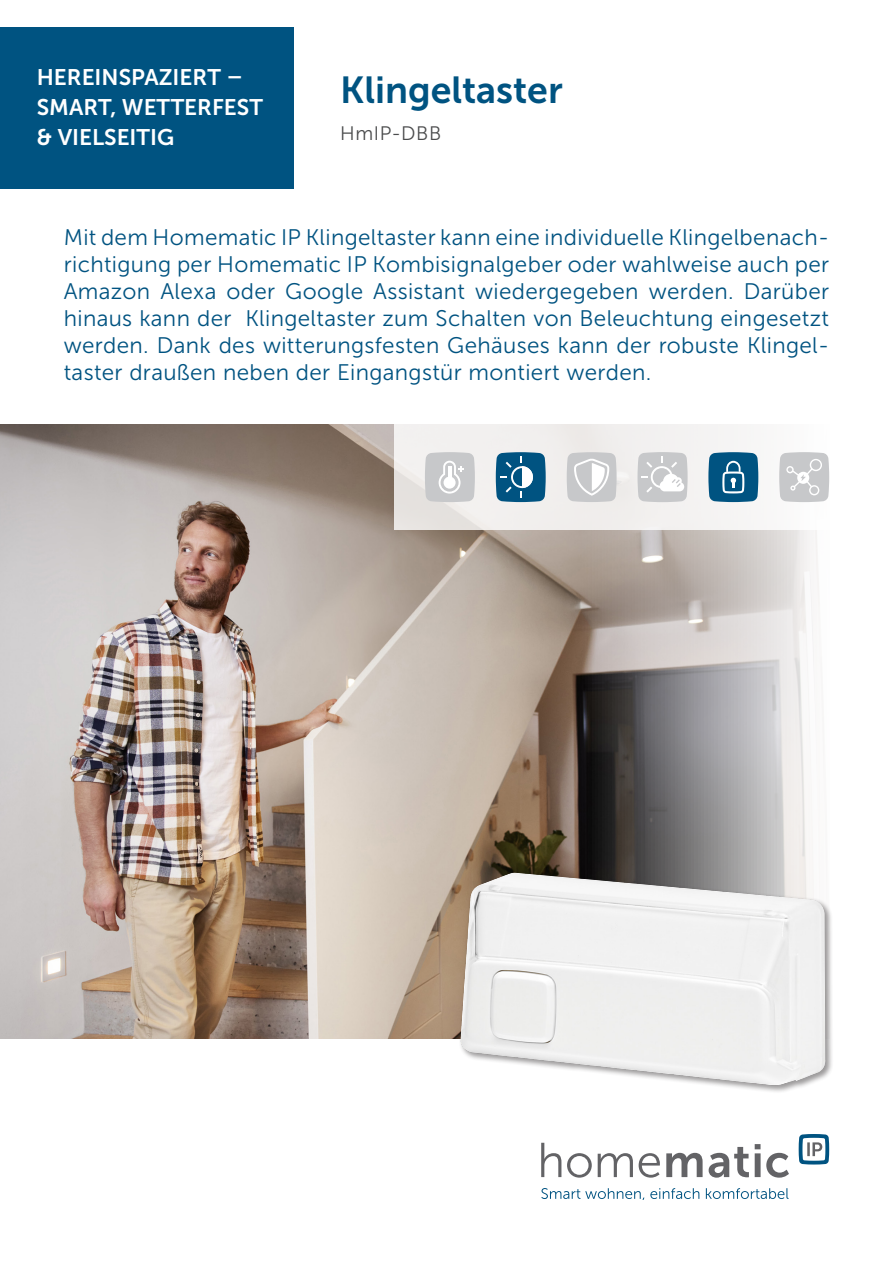
<style>
.page{position:relative;width:893px;height:1263px;background:#fff}
.page>*{position:absolute;margin:0;border:0;box-sizing:border-box;transform-origin:0 0}
.Headline{font:37.5px "Museo Sans 700";color:#005381}
.Fließtext_Deckblatt{font:22.5px/27px "Museo Sans 300";letter-spacing:.015em;color:#005381;text-align:justify}
.Kastentext{font:22.5px/30px "Museo Sans 700";color:#fff}
.Subheadline{font:19.5px "Museo Sans 300";letter-spacing:.03em;color:#4b4c4d}
</style>
<div class="page">
<img style="left:0;top:424px;width:819px;height:614px">
<div style="left:0;top:27px;width:294px;height:162px;background:#005381"></div>
<div style="left:459px;top:871px;width:374px;height:223px;background:#231f20;opacity:.45"></div>
<img style="left:460px;top:873px;width:367px;height:212px">
<svg style="left:541px;top:1143px;width:248px;height:35px"></svg>
<svg style="left:799px;top:1134px;width:30px;height:30px"></svg>
<svg style="left:541px;top:1188px;width:103px;height:11px"></svg>
<svg style="left:650px;top:1188px;width:49px;height:11px"></svg>
<svg style="left:706px;top:1188px;width:82px;height:11px"></svg>
<div style="left:394px;top:424px;width:499px;height:106px;background:linear-gradient(to right,#eae7e5,#fdfdfe)"></div>
<svg style="left:425px;top:452px;width:50px;height:50px;background:#d0d1d2"></svg>
<svg style="left:567px;top:452px;width:50px;height:50px"></svg>
<svg style="left:708px;top:452px;width:50px;height:50px;background:#256b92"></svg>
<svg style="left:496px;top:452px;width:50px;height:50px;background:#2d7196"></svg>
<svg style="left:638px;top:452px;width:49px;height:50px"></svg>
<svg style="left:779px;top:452px;width:50px;height:50px;background:#cfd0d1"></svg>
<p class="Kastentext" style="left:37px;top:62px;width:228px">HEREINSPAZIERT –<br>SMART, WETTERFEST &amp; VIELSEITIG</p>
<p class="Headline" style="left:340px;top:69px;width:224px">Klingeltaster</p>
<p class="Subheadline" style="left:340px;top:123px;width:103px">HmIP-DBB</p>
<p class="Fließtext_Deckblatt" style="left:64px;top:223px;width:767px">Mit dem Homematic IP Klingeltaster kann eine individuelle Klingelbenach&shy;richtigung per Homematic IP Kombisignalgeber oder wahlweise auch per Amazon Alexa oder Google Assistant wiedergegeben werden. Darüber hinaus kann der Klingeltaster zum Schalten von Beleuchtung eingesetzt werden. Dank des witterungsfesten Gehäuses kann der robuste Klingel&shy;taster draußen neben der Eingangstür montiert werden.</p>
</div>
